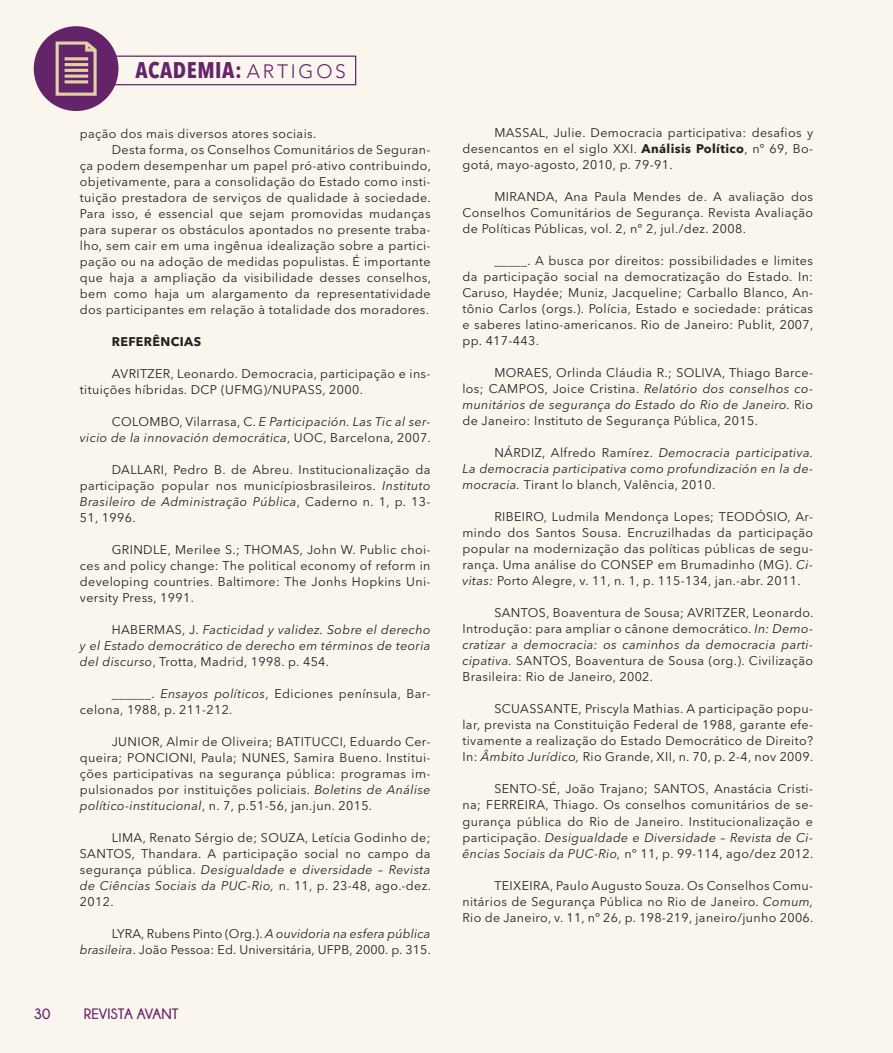
<style>
.page{position:relative;width:893px;height:1053px;background:#fff}
.page>*{position:absolute;margin:0;border:0;box-sizing:border-box;transform-origin:0 0}
.t1{font:700 condensed 22.5px "Avenir Next LT Pro";letter-spacing:.025em;color:#64246a}
.t2{font:700 15px "Champagne&Limousines";color:#64246a}
.t3{font:12.5px/16px "Avenir Next LT Pro";letter-spacing:.03em;color:#202121;text-align:justify}
.t4{font:italic 12.5px/16px "Avenir Next LT Pro";letter-spacing:.03em;color:#202121;text-align:justify}
.t5{font:12.5px/16px "Avenir Next LT Pro";letter-spacing:.01em;color:#202121;text-align:right}
.t6{font:700 12.5px "Avenir Next LT Pro";letter-spacing:.03em;color:#202121}
.s1{font-family:"Avenir LT Std";font-weight:300;font-stretch:normal;font-size:19.25px}
.s2{font-style:normal}
.s3{font-style:italic}
.s4{font-weight:700}
</style>
<div class="page">
<div style="left:0;top:0;width:893px;height:1052px;background:#fbf6ed"></div>
<div style="left:34px;top:26px;width:85px;height:85px;background:#64246a;border-radius:50%"></div>
<svg style="left:55px;top:41px;width:42px;height:55px"></svg>
<div style="left:107px;top:56px;width:249px;height:29px;border:1px solid #64246a"></div>
<h1 class="t1" style="left:136px;top:56px;width:212px">ACADEMIA: <span class="s1">A R T I G O S</span></h1>
<p class="t3" style="left:80px;top:125px;width:238px">pação dos mais diversos atores sociais.</p>
<p class="t3" style="left:112px;top:141px;width:320px">Desta forma, os Conselhos Comunitários de Seguran-</p>
<p class="t3" style="left:80px;top:157px;width:353px">ça podem desempenhar um papel pró-ativo contribuindo,</p>
<p class="t3" style="left:80px;top:173px;width:352px">objetivamente, para a consolidação do Estado como insti-</p>
<p class="t3" style="left:80px;top:189px;width:352px">tuição prestadora de serviços de qualidade à sociedade.</p>
<p class="t3" style="left:80px;top:205px;width:352px">Para isso, é essencial que sejam promovidas mudanças</p>
<p class="t3" style="left:80px;top:221px;width:352px">para superar os obstáculos apontados no presente traba-</p>
<p class="t3" style="left:80px;top:237px;width:352px">lho, sem cair em uma ingênua idealização sobre a partici-</p>
<p class="t3" style="left:80px;top:253px;width:352px">pação ou na adoção de medidas populistas. É importante</p>
<p class="t3" style="left:80px;top:269px;width:353px">que haja a ampliação da visibilidade desses conselhos,</p>
<p class="t3" style="left:80px;top:285px;width:352px">bem como haja um alargamento da representatividade</p>
<p class="t3" style="left:80px;top:301px;width:351px">dos participantes em relação à totalidade dos moradores.</p>
<p class="t6" style="left:112px;top:334px;width:91px">REFERÊNCIAS</p>
<p class="t3" style="left:80px;top:365px;width:352px;text-indent:32px">AVRITZER, Leonardo. Democracia, participação e ins&shy;tituições híbridas. DCP (UFMG)/NUPASS, 2000.</p>
<p class="t4" style="left:80px;top:414px;width:352px;text-align:right"><span class="s2">COLOMBO, Vilarrasa, C.</span> E Participación. Las Tic al ser-<br>vicio de la innovación democrática<span class="s2">, UOC, Barcelona, 2007.</span></p>
<p class="t3" style="left:80px;top:461px;width:352px;text-indent:32px">DALLARI, Pedro B. de Abreu. Institucionalização da participação popular nos municípiosbrasileiros. <span class="s3">Instituto Brasileiro de Administração Pública</span>, Caderno n. 1, p. 13- 51, 1996.</p>
<p class="t3" style="left:80px;top:541px;width:352px;text-indent:32px">GRINDLE, Merilee S.; THOMAS, John W. Public choi&shy;ces and policy change: The political economy of reform in developing countries. Baltimore: The Jonhs Hopkins Uni&shy;versity Press, 1991.</p>
<p class="t4" style="left:80px;top:622px;width:352px;text-indent:32px"><span class="s2">HABERMAS, J.</span> Facticidad y validez. Sobre el derecho y el Estado democrático de derecho em términos de teoria del discurso<span class="s2">, Trotta, Madrid, 1998. p. 454.</span></p>
<p class="t3" style="left:80px;top:685px;width:352px;text-indent:32px">______. <span class="s3">Ensayos políticos</span>, Ediciones península, Bar&shy;celona, 1988, p. 211-212.</p>
<p class="t3" style="left:80px;top:733px;width:352px;text-indent:32px">JUNIOR, Almir de Oliveira; BATITUCCI, Eduardo Cer&shy;queira; PONCIONI, Paula; NUNES, Samira Bueno. Institui&shy;ções participativas na segurança pública: programas im&shy;pulsionados por instituições policiais. <span class="s3">Boletins de Análise político-institucional</span>, n. 7, p.51-56, jan.jun. 2015.</p>
<p class="t3" style="left:80px;top:829px;width:352px;text-indent:32px">LIMA, Renato Sérgio de; SOUZA, Letícia Godinho de; SANTOS, Thandara. A participação social no campo da segurança pública. <span class="s3">Desigualdade e diversidade – Revista de Ciências Sociais da PUC-Rio,</span> n. 11, p. 23-48, ago.-dez.<br>2012.</p>
<p class="t5" style="left:80px;top:925px;width:353px">LYRA, Rubens Pinto (Org.). <span class="s3">A ouvidoria na esfera pública brasileira</span>. João Pessoa: Ed. Universitária, UFPB, 2000. p. 315.</p>
<p class="t2" style="left:34px;top:1005px;width:18px">30</p>
<p class="t2" style="left:84px;top:1005px;width:96px">REVISTA AVANT</p>
<p class="t3" style="left:462px;top:125px;width:352px;text-indent:32px">MASSAL, Julie. Democracia participativa: desafios y desencantos en el siglo XXI. <span class="s4">Análisis Político</span>, nº 69, Bo&shy;gotá, mayo-agosto, 2010, p. 79-91.</p>
<p class="t3" style="left:462px;top:189px;width:352px;text-indent:32px">MIRANDA, Ana Paula Mendes de. A avaliação dos Conselhos Comunitários de Segurança. Revista Avaliação de Políticas Públicas, vol. 2, nº 2, jul./dez. 2008.</p>
<p class="t3" style="left:462px;top:253px;width:353px;text-indent:32px">_____. A busca por direitos: possibilidades e limites da participação social na democratização do Estado. In:<br>Caruso, Haydée; Muniz, Jacqueline; Carballo Blanco, An&shy;tônio Carlos (orgs.). Polícia, Estado e sociedade: práticas e saberes latino-americanos. Rio de Janeiro: Publit, 2007, pp. 417-443.</p>
<p class="t3" style="left:462px;top:365px;width:352px;text-indent:32px">MORAES, Orlinda Cláudia R.; SOLIVA, Thiago Barce&shy;los; CAMPOS, Joice Cristina. <span class="s3">Relatório dos conselhos co&shy;munitários de segurança do Estado do Rio de Janeiro.</span> Rio de Janeiro: Instituto de Segurança Pública, 2015.</p>
<p class="t4" style="left:462px;top:445px;width:353px;text-indent:32px"><span class="s2">NÁRDIZ, Alfredo Ramírez.</span> Democracia participativa.<br>La democracia participativa como profundización en la de&shy;mocracia. <span class="s2">Tirant lo blanch, Valência, 2010.</span></p>
<p class="t3" style="left:462px;top:509px;width:352px;text-indent:32px">RIBEIRO, Ludmila Mendonça Lopes; TEODÓSIO, Ar&shy;mindo dos Santos Sousa. Encruzilhadas da participação popular na modernização das políticas públicas de segu&shy;rança. Uma análise do CONSEP em Brumadinho (MG). <span class="s3">Ci&shy;vitas:</span> Porto Alegre, v. 11, n. 1, p. 115-134, jan.-abr. 2011.</p>
<p class="t3" style="left:462px;top:605px;width:353px;text-indent:32px">SANTOS, Boaventura de Sousa; AVRITZER, Leonardo.<br>Introdução: para ampliar o cânone democrático. <span class="s3">In: Demo&shy;cratizar a democracia: os caminhos da democracia parti&shy;cipativa.</span> SANTOS, Boaventura de Sousa (org.). Civilização Brasileira: Rio de Janeiro, 2002.</p>
<p class="t3" style="left:462px;top:701px;width:352px;text-indent:32px">SCUASSANTE, Priscyla Mathias. A participação popu&shy;lar, prevista na Constituição Federal de 1988, garante efe&shy;tivamente a realização do Estado Democrático de Direito?<br>In: <span class="s3">Âmbito Jurídico,</span> Rio Grande, XII, n. 70, p. 2-4, nov 2009.</p>
<p class="t3" style="left:462px;top:781px;width:352px;text-indent:32px">SENTO-SÉ, João Trajano; SANTOS, Anastácia Cristi&shy;na; FERREIRA, Thiago. Os conselhos comunitários de se&shy;gurança pública do Rio de Janeiro. Institucionalização e participação. <span class="s3">Desigualdade e Diversidade – Revista de Ci&shy;ências Sociais da PUC-Rio,</span> nº 11, p. 99-114, ago/dez 2012.</p>
<p class="t3" style="left:462px;top:877px;width:353px;text-indent:32px">TEIXEIRA, Paulo Augusto Souza. Os Conselhos Comu&shy;nitários de Segurança Pública no Rio de Janeiro. <span class="s3">Comum, </span>Rio de Janeiro, v. 11, nº 26, p. 198-219, janeiro/junho 2006.</p>
</div>
